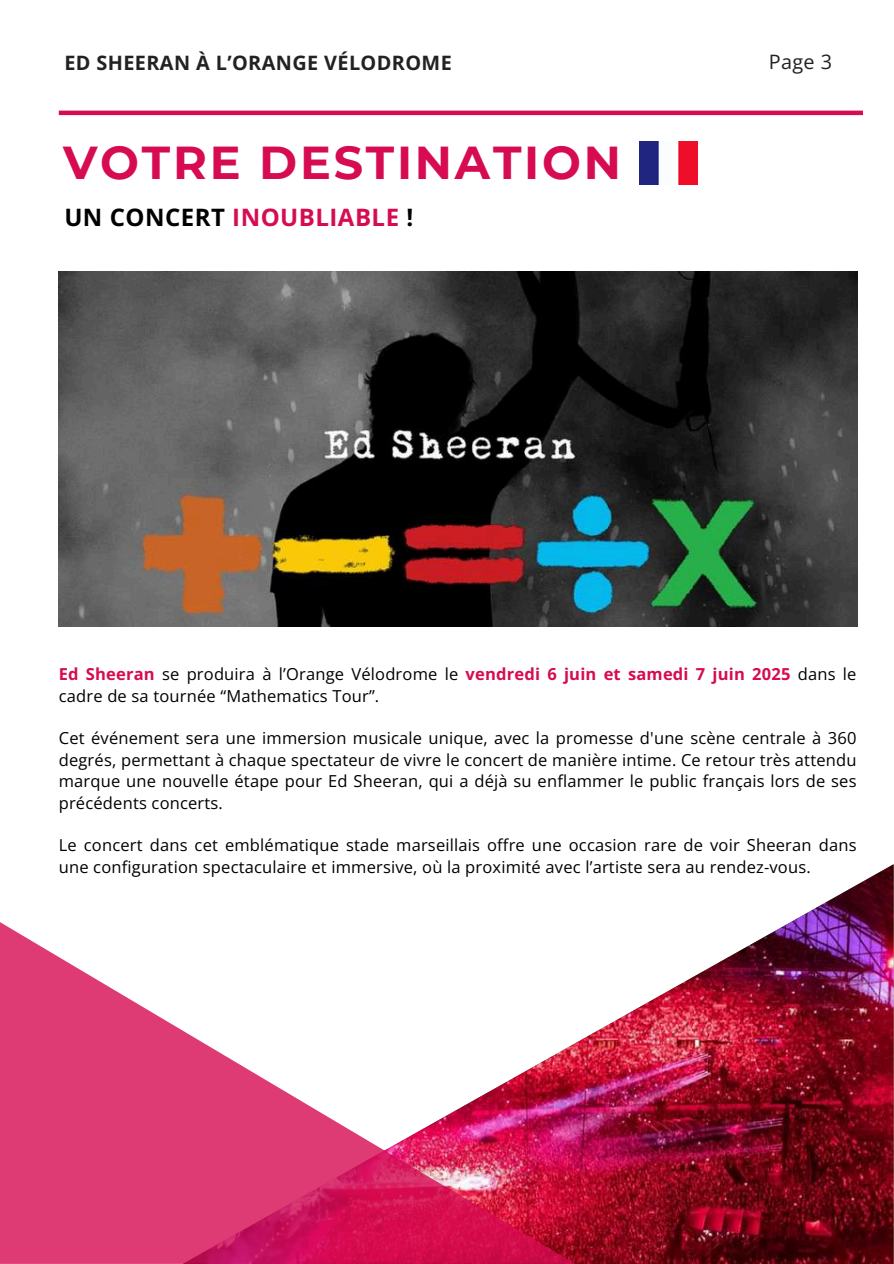
<style>
.page{position:relative;width:894px;height:1264px;background:#fff}
.page>*{position:absolute;margin:0;border:0;box-sizing:border-box;transform-origin:0 0}
.t1{font:700 46.05px "Montserrat";letter-spacing:.06em;color:#d60b52}
.t2{font:700 24px "Open Sans";letter-spacing:.02em;color:#d60b52}
.t3{font:700 19.8px "Open Sans";letter-spacing:.02em;color:#222}
.t4{font:19.8px "Open Sans";color:#222}
.t5{font:16.5px/21.3px "Open Sans";letter-spacing:.01em;color:#000}
.s1{color:#000}
.s2{font-weight:700;color:#d60b52}
</style>
<div class="page">
<img style="left:59px;top:272px;width:797px;height:354px">
<img style="left:575px;top:864px;width:318px;height:399px">
<svg style="left:0;top:922px;width:575px;height:341px"></svg>
<hr style="left:59px;top:111px;width:803px;height:4px;background:#d60b52">
<img style="left:639px;top:142px;width:58px;height:42px">
<p class="t3" style="left:64px;top:48px;width:389px">ED SHEERAN À L’ORANGE VÉLODROME</p>
<p class="t4" style="left:768px;top:48px;width:65px">Page 3</p>
<h1 class="t1" style="left:63px;top:134px;width:559px">VOTRE DESTINATION</h1>
<h2 class="t2" style="left:64px;top:201px;width:350px"><span class="s1">UN CONCERT</span> INOUBLIABLE <span class="s1">!</span></h2>
<p class="t5" style="left:59px;top:663px;width:799px"><span class="s2">Ed Sheeran</span> se produira à l’Orange Vélodrome le <span class="s2">vendredi 6 juin et samedi 7 juin 2025</span> dans le cadre de sa tournée “Mathematics Tour”.</p>
<p class="t5" style="left:59px;top:727px;width:799px;text-align:justify">Cet événement sera une immersion musicale unique, avec la promesse d'une scène centrale à 360 degrés, permettant à chaque spectateur de vivre le concert de manière intime. Ce retour très attendu marque une nouvelle étape pour Ed Sheeran, qui a déjà su enflammer le public français lors de ses précédents concerts.</p>
<p class="t5" style="left:59px;top:834px;width:799px">Le concert dans cet emblématique stade marseillais offre une occasion rare de voir Sheeran dans une configuration spectaculaire et immersive, où la proximité avec l’artiste sera au rendez-vous.</p>
</div>
